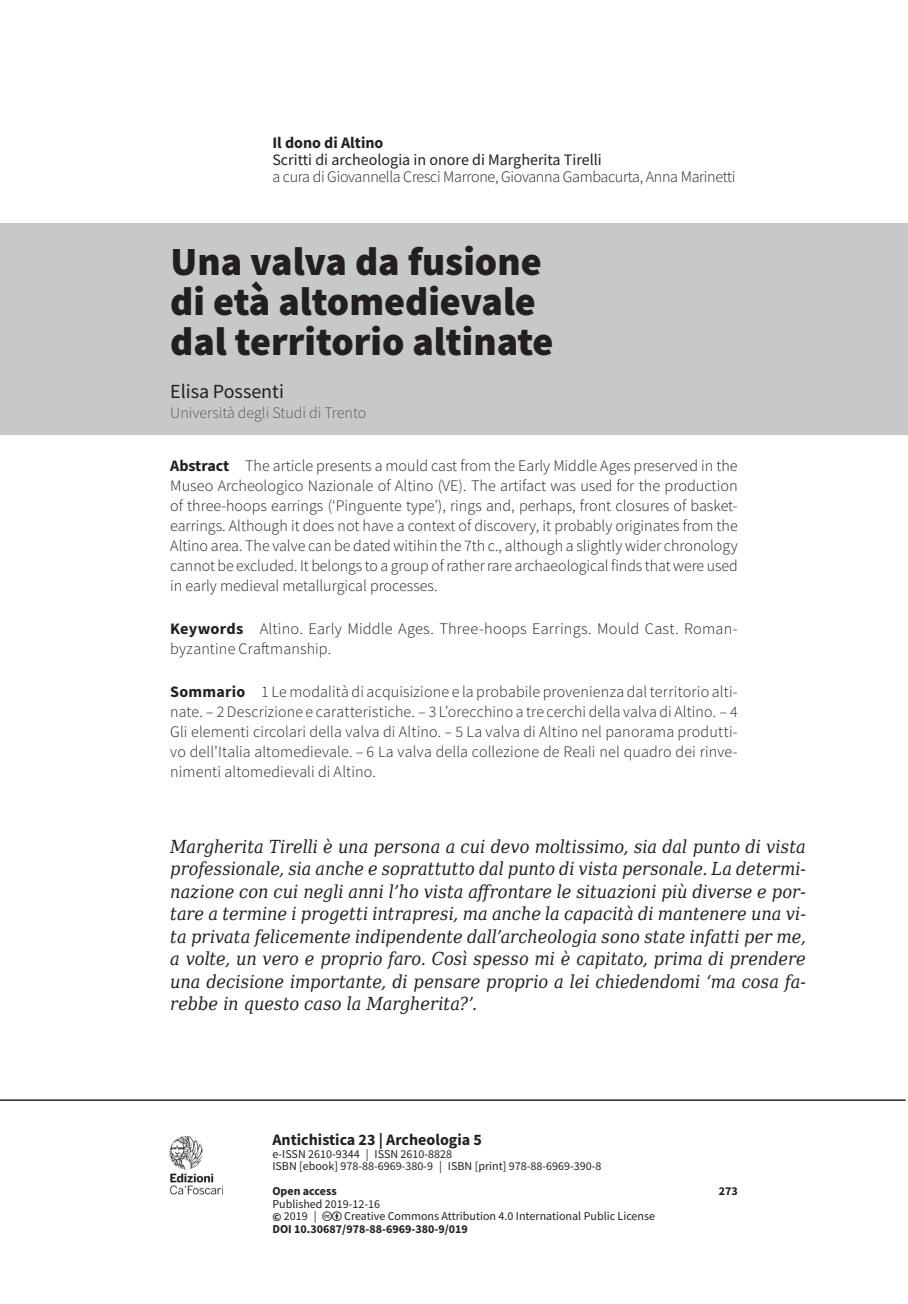
<style>
.page{position:relative;width:908px;height:1304px;background:#fff}
.page>*{position:absolute;margin:0;border:0;box-sizing:border-box;transform-origin:0 0}
._9101-ecf-titolo-sag{font:900 40px/40px "Source Sans Pro";color:#231f20}
._9103-ecf-autore-sag{font:20px "Source Sans Pro";color:#231f20}
._031-ecf-para-1{font:italic 18px/22.4px "DejaVu Serif Condensed";color:#231f20;text-align:justify}
._9105-ecf-abstract{font:300 16px/20px "Source Sans Pro";letter-spacing:-.02em;color:#231f20;text-align:justify}
._9107-ecf-keywords{font:300 16px/20px "Source Sans Pro";letter-spacing:.01em;color:#231f20}
.t1{font:16px "Source Sans Pro";color:#231f20}
.t2{font:700 16px "Source Sans Pro";color:#231f20}
._9104-ecf-autore-aff{font:300 16px "Source Sans Pro";color:#57585a}
.t3{font:12px/12.4px "Source Sans Pro";color:#231f20}
.t4{font:700 12px "Source Sans Pro";color:#231f20}
.s1{font-weight:700}
</style>
<div class="page">
<img style="left:169px;top:1136px;width:54px;height:59px">
<hr style="left:0;top:1100px;width:905px;height:1px;background:#231f20">
<div style="left:0;top:223px;width:907px;height:211px;background:#c7c8ca"></div>
<p class="t2" style="left:272px;top:132px;width:112px">Il dono di Altino</p>
<p class="t1" style="left:272px;top:150px;width:331px">Scritti di archeologia in onore di Margherita Tirelli</p>
<p class="_9105-ecf-abstract" style="left:272px;top:167px;width:464px">a cura di Giovannella Cresci Marrone, Giovanna Gambacurta, Anna Marinetti</p>
<p class="_9101-ecf-titolo-sag" style="left:170px;top:241px;width:385px">Una valva da fusione di età altomedievale dal territorio altinate</p>
<p class="_9103-ecf-autore-sag" style="left:170px;top:378px;width:115px">Elisa Possenti</p>
<p class="_9104-ecf-autore-aff" style="left:170px;top:402px;width:198px">Università degli Studi di Trento</p>
<p class="_9105-ecf-abstract" style="left:170px;top:456px;width:568px"><span class="s1">Abstract</span> The article presents a mould cast from the Early Middle Ages preserved in the Museo Archeologico Nazionale of Altino (VE). The artifact was used for the production of three-hoops earrings (‘Pinguente type’), rings and, perhaps, front closures of basket&shy;earrings. Although it does not have a context of discovery, it probably originates from the Altino area. The valve can be dated witihin the 7th c., although a slightly wider chronology cannot be excluded. It belongs to a group of rather rare archaeological finds that were used in early medieval metallurgical processes.</p>
<p class="_9107-ecf-keywords" style="left:170px;top:619px;width:568px"><span class="s1">Keywords</span> Altino. Early Middle Ages. Three-hoops Earrings. Mould Cast. Roman&shy;byzantine Craftmanship.</p>
<p class="_9107-ecf-keywords" style="left:170px;top:681px;width:568px;text-align:justify"><span class="s1">Sommario</span> 1 Le modalità di acquisizione e la probabile provenienza dal territorio alti&shy;nate. – 2 Descrizione e caratteristiche. – 3 L’orecchino a tre cerchi della valva di Altino. – 4<br>Gli elementi circolari della valva di Altino. – 5 La valva di Altino nel panorama produtti&shy;vo dell’Italia altomedievale. – 6 La valva della collezione de Reali nel quadro dei rinve&shy;nimenti altomedievali di Altino.</p>
<p class="_031-ecf-para-1" style="left:170px;top:835px;width:637px">Margherita Tirelli è una persona a cui devo moltissimo, sia dal punto di vista professionale, sia anche e soprattutto dal punto di vista personale. La determi&shy;nazione con cui negli anni l’ho vista affrontare le situazioni più diverse e por&shy;tare a termine i progetti intrapresi, ma anche la capacità di mantenere una vi&shy;ta privata felicemente indipendente dall’archeologia sono state infatti per me, a volte, un vero e proprio faro. Così spesso mi è capitato, prima di prendere una decisione importante, di pensare proprio a lei chiedendomi ‘ma cosa fa&shy;rebbe in questo caso la Margherita?’.</p>
<p class="t2" style="left:272px;top:1129px;width:211px">Antichistica 23 | Archeologia 5</p>
<p class="t3" style="left:272px;top:1147px;width:330px">e-ISSN 2610-9344 | ISSN 2610-8828<br>ISBN [ebook] 978-88-6969-380-9 | ISBN [print] 978-88-6969-390-8</p>
<p class="t4" style="left:272px;top:1183px;width:66px">Open access</p>
<p class="t4" style="left:718px;top:1183px;width:21px">273</p>
<p class="t3" style="left:272px;top:1197px;width:109px">Published 2019-12-16 <span class="s1">©</span> 2019 |</p>
<p class="t3" style="left:344px;top:1210px;width:312px">Creative Commons Attribution 4.0 International Public License</p>
<p class="t4" style="left:272px;top:1220px;width:197px">DOI 10.30687/978-88-6969-380-9/019</p>
</div>
